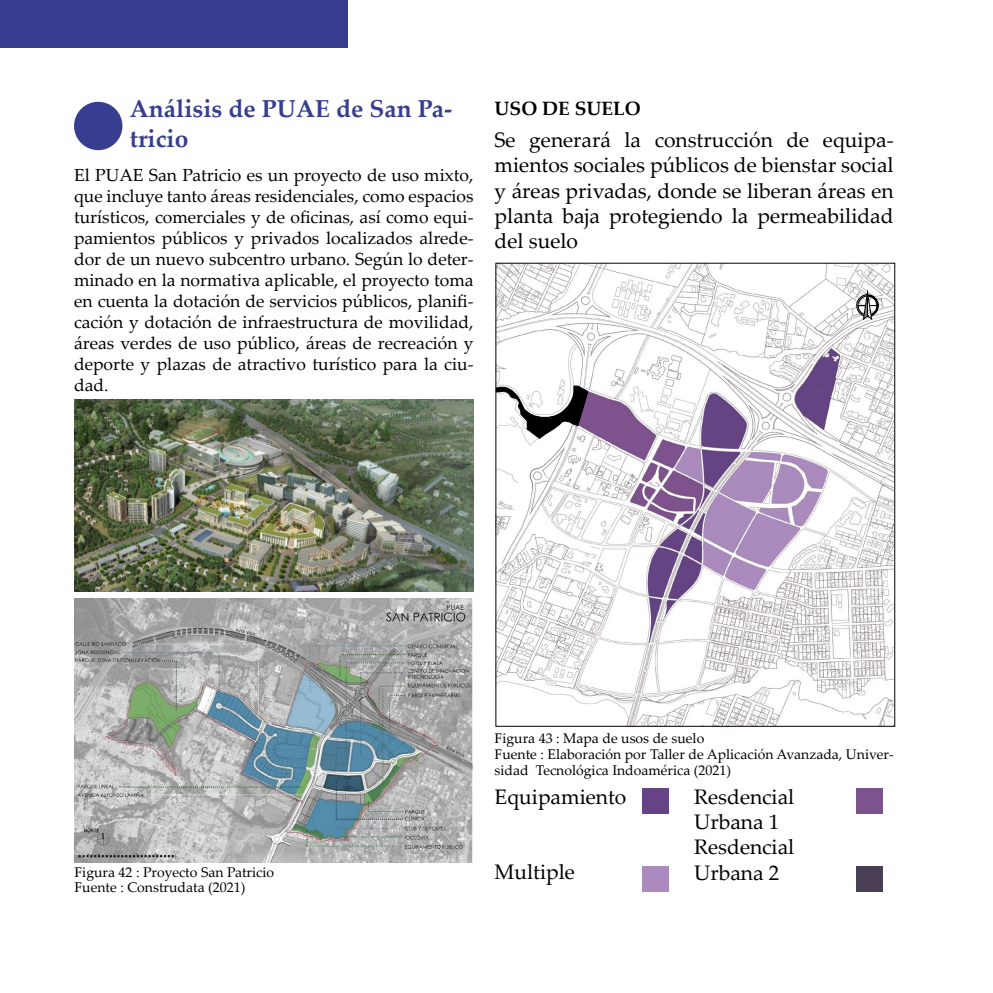
<style>
.page{position:relative;width:993px;height:993px;background:#fff}
.page>*{position:absolute;margin:0;border:0;box-sizing:border-box;transform-origin:0 0}
.t1{font:700 24.5px/29.4px "Palatino Linotype";color:#383e8f}
.t2{font:21px/25.2px "Palatino Linotype";color:#000}
.t3{font:700 19.25px "Palatino Linotype";color:#000}
.t4{font:17.5px/21px "Palatino Linotype";color:#000;text-align:justify}
.t5{font:14px/15.8px "Palatino Linotype";color:#000}
</style>
<div class="page">
<div style="left:0;top:0;width:347px;height:48px;background:#383e8f"></div>
<div style="left:74px;top:102px;width:48px;height:48px;background:#383e8f;border-radius:50%"></div>
<div style="left:856px;top:865px;width:26px;height:26px;background:#483f54"></div>
<div style="left:856px;top:788px;width:26px;height:25px;background:#7c538e"></div>
<div style="left:642px;top:865px;width:26px;height:26px;background:#ab8bbf"></div>
<div style="left:642px;top:788px;width:26px;height:25px;background:#644484"></div>
<img style="left:74px;top:399px;width:399px;height:192px">
<img style="left:74px;top:598px;width:398px;height:263px">
<svg style="left:497px;top:265px;width:395px;height:459px"></svg>
<svg style="left:855px;top:291px;width:23px;height:28px"></svg>
<svg style="left:495px;top:385px;width:93px;height:53px"></svg>
<h1 class="t1" style="left:130px;top:93px;width:324px">Análisis de PUAE de San Pa&shy;tricio</h1>
<p class="t4" style="left:74px;top:163px;width:401px">El PUAE San Patricio es un proyecto de uso mixto, que incluye tanto áreas residenciales, como espacios turísticos, comerciales y de oficinas, así como equi&shy;pamientos públicos y privados localizados alrede&shy;dor de un nuevo subcentro urbano. Según lo deter&shy;minado en la normativa aplicable, el proyecto toma en cuenta la dotación de servicios públicos, planifi&shy;cación y dotación de infraestructura de movilidad, áreas verdes de uso público, áreas de recreación y deporte y plazas de atractivo turístico para la ciu&shy;dad.</p>
<p class="t3" style="left:494px;top:94px;width:148px">USO DE SUELO</p>
<p class="t2" style="left:494px;top:126px;width:400px;text-align:justify">Se generará la construcción de equipa&shy;mientos sociales públicos de bienstar social y áreas privadas, donde se liberan áreas en planta baja protegiendo la permeabilidad del suelo</p>
<p class="t5" style="left:74px;top:863px;width:201px">Figura 42 : Proyecto San Patricio<br>Fuente : Construdata (2021)</p>
<p class="t5" style="left:494px;top:729px;width:400px">Figura 43 : Mapa de usos de suelo<br>Fuente : Elaboración por Taller de Aplicación Avanzada, Univer&shy;sidad Tecnológica Indoamérica (2021)</p>
<p class="t2" style="left:494px;top:782px;width:133px">Equipamiento</p>
<p class="t2" style="left:494px;top:858px;width:82px">Multiple</p>
<p class="t2" style="left:694px;top:783px;width:102px">Resdencial<br>Urbana 1<br>Resdencial<br>Urbana 2</p>
</div>
